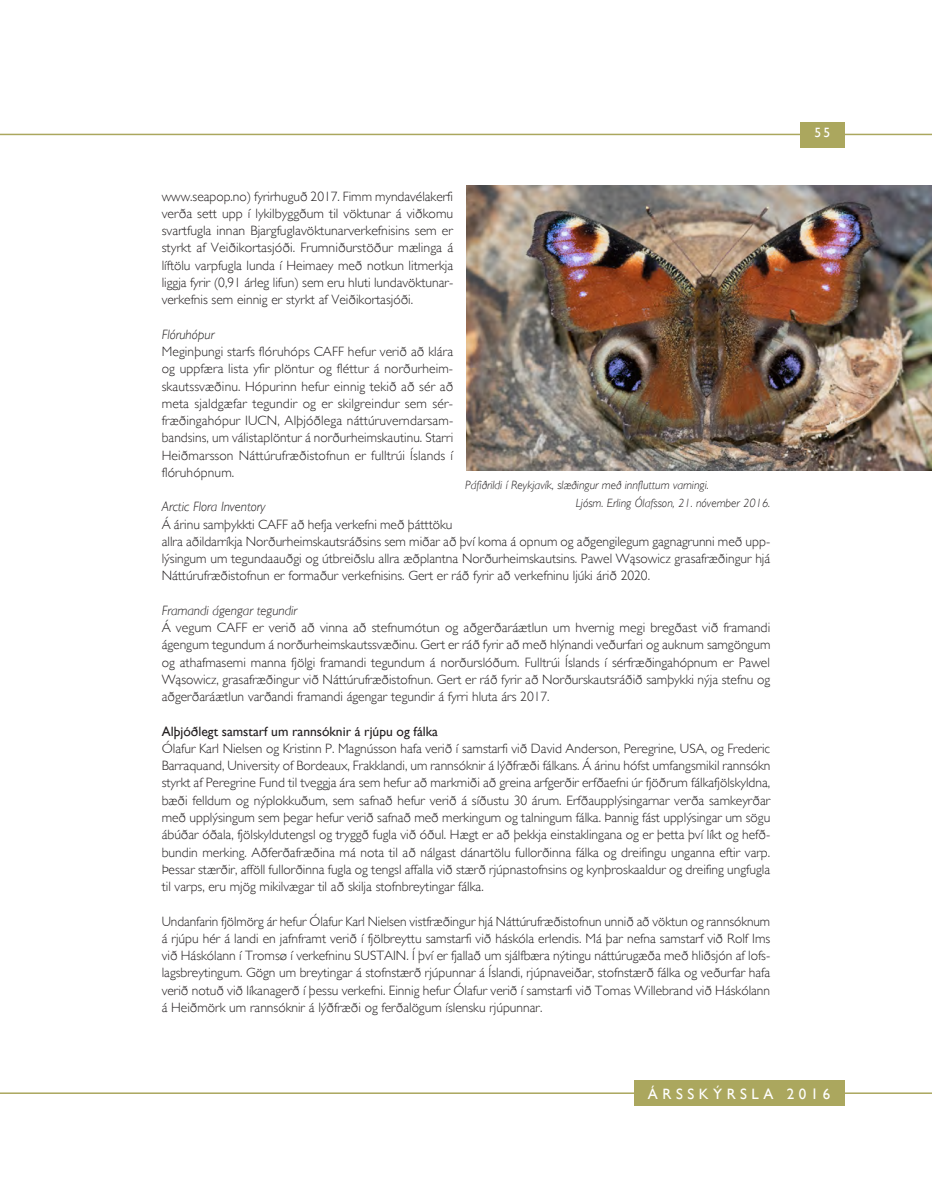
<style>
.page{position:relative;width:932px;height:1187px;background:#fff}
.page>*{position:absolute;margin:0;border:0;box-sizing:border-box;transform-origin:0 0}
.t1{font:15px "Gill Sans";letter-spacing:.3em;color:#fff}
.t2{font:300 13.5px/17.2px "Gill Sans";color:#231f20;text-align:justify}
.t3{font:italic 300 13.5px "Gill Sans";color:#231f20}
.t4{font:13.5px "Gill Sans";color:#231f20}
.t5{font:13.5px "Gill Sans";color:#fff}
.t6{font:italic 300 12px/17.2px "Gill Sans";color:#231f20}
</style>
<div class="page">
<hr style="left:844px;top:1092px;width:87px;height:1px;background:#aba75e">
<hr style="left:0;top:1092px;width:634px;height:1px;background:#aba75e">
<div style="left:799px;top:122px;width:45px;height:25px;background:#aba75e"></div>
<div style="left:634px;top:1080px;width:210px;height:25px;background:#aba75e"></div>
<hr style="left:0;top:134px;width:931px;height:1px;background:#aba75e">
<img style="left:466px;top:185px;width:465px;height:285px">
<p class="t2" style="left:162px;top:187px;width:293px">www.seapop.no) fyrirhuguð 2017. Fimm myndavélakerfi verða sett upp í lykilbyggðum til vöktunar á viðkomu svartfugla innan Bjargfuglavöktunarverkefnisins sem er styrkt af Veiðikortasjóði. Frumniðurstöður mælinga á líftölu varpfugla lunda í Heimaey með notkun litmerkja liggja fyrir (0,91 árleg lifun) sem eru hluti lundavöktunar&shy;verkefnis sem einnig er styrkt af Veiðikortasjóði.</p>
<p class="t3" style="left:162px;top:326px;width:54px">Flóruhópur</p>
<p class="t2" style="left:162px;top:343px;width:293px">Meginþungi starfs flóruhóps CAFF hefur verið að klára og uppfæra lista yfir plöntur og fléttur á norðurheim&shy;skautssvæðinu. Hópurinn hefur einnig tekið að sér að meta sjaldgæfar tegundir og er skilgreindur sem sér&shy;fræðingahópur IUCN, Alþjóðlega náttúruverndarsam&shy;bandsins, um válistaplöntur á norðurheimskautinu. Starri Heiðmarsson Náttúrufræðistofnun er fulltrúi Íslands í flóruhópnum.</p>
<p class="t3" style="left:162px;top:499px;width:105px">Arctic Flora Inventory</p>
<p class="t2" style="left:162px;top:515px;width:610px;text-align:left">Á árinu samþykkti CAFF að hefja verkefni með þátttöku<br>allra aðildarríkja Norðurheimskautsráðsins sem miðar að því koma á opnum og aðgengilegum gagnagrunni með upp&shy;lýsingum um tegundaauðgi og útbreiðslu allra æðplantna Norðurheimskautsins. Pawel Wąsowicz grasafræðingur hjá Náttúrufræðistofnun er formaður verkefnisins. Gert er ráð fyrir að verkefninu ljúki árið 2020.</p>
<p class="t3" style="left:162px;top:602px;width:137px">Framandi ágengar tegundir</p>
<p class="t2" style="left:162px;top:619px;width:610px">Á vegum CAFF er verið að vinna að stefnumótun og aðgerðaráætlun um hvernig megi bregðast við framandi ágengum tegundum á norðurheimskautssvæðinu. Gert er ráð fyrir að með hlýnandi veðurfari og auknum samgöngum og athafmasemi manna fjölgi framandi tegundum á norðurslóðum. Fulltrúi Íslands í sérfræðingahópnum er Pawel Wąsowicz, grasafræðingur við Náttúrufræðistofnun. Gert er ráð fyrir að Norðurskautsráðið samþykki nýja stefnu og aðgerðaráætlun varðandi framandi ágengar tegundir á fyrri hluta árs 2017.</p>
<p class="t4" style="left:162px;top:723px;width:278px">Alþjóðlegt samstarf um rannsóknir á rjúpu og fálka</p>
<p class="t2" style="left:162px;top:739px;width:610px">Ólafur Karl Nielsen og Kristinn P. Magnússon hafa verið í samstarfi við David Anderson, Peregrine, USA, og Frederic Barraquand, University of Bordeaux, Frakklandi, um rannsóknir á lýðfræði fálkans. Á árinu hófst umfangsmikil rannsókn styrkt af Peregrine Fund til tveggja ára sem hefur að markmiði að greina arfgerðir erfðaefni úr fjöðrum fálkafjölskyldna, bæði felldum og nýplokkuðum, sem safnað hefur verið á síðustu 30 árum. Erfðaupplýsingarnar verða samkeyrðar með upplýsingum sem þegar hefur verið safnað með merkingum og talningum fálka. Þannig fást upplýsingar um sögu ábúðar óðala, fjölskyldutengsl og tryggð fugla við óðul. Hægt er að þekkja einstaklingana og er þetta því líkt og hefð&shy;bundin merking. Aðferðafræðina má nota til að nálgast dánartölu fullorðinna fálka og dreifingu unganna eftir varp.<br>Þessar stærðir, afföll fullorðinna fugla og tengsl affalla við stærð rjúpnastofnsins og kynþroskaaldur og dreifing ungfugla til varps, eru mjög mikilvægar til að skilja stofnbreytingar fálka.</p>
<p class="t2" style="left:162px;top:912px;width:610px">Undanfarin fjölmörg ár hefur Ólafur Karl Nielsen vistfræðingur hjá Náttúrufræðistofnun unnið að vöktun og rannsóknum á rjúpu hér á landi en jafnframt verið í fjölbreyttu samstarfi við háskóla erlendis. Má þar nefna samstarf við Rolf Ims við Háskólann í Tromsø í verkefninu SUSTAIN. Í því er fjallað um sjálfbæra nýtingu náttúrugæða með hliðsjón af lofs&shy;lagsbreytingum. Gögn um breytingar á stofnstærð rjúpunnar á Íslandi, rjúpnaveiðar, stofnstærð fálka og veðurfar hafa verið notuð við líkanagerð í þessu verkefni. Einnig hefur Ólafur verið í samstarfi við Tomas Willebrand við Háskólann á Heiðmörk um rannsóknir á lýðfræði og ferðalögum íslensku rjúpunnar.</p>
<p class="t6" style="left:575px;top:477px;width:196px;text-indent:-111px">Páfiðrildi í Reykjavík, slæðingur með innfluttum varningi.<br>Ljósm. Erling Ólafsson, 21. nóvember 2016.</p>
<p class="t5" style="left:814px;top:125px;width:17px">55</p>
<p class="t1" style="left:647px;top:1085px;width:184px">ÁRSSKÝRSLA 2016</p>
</div>
